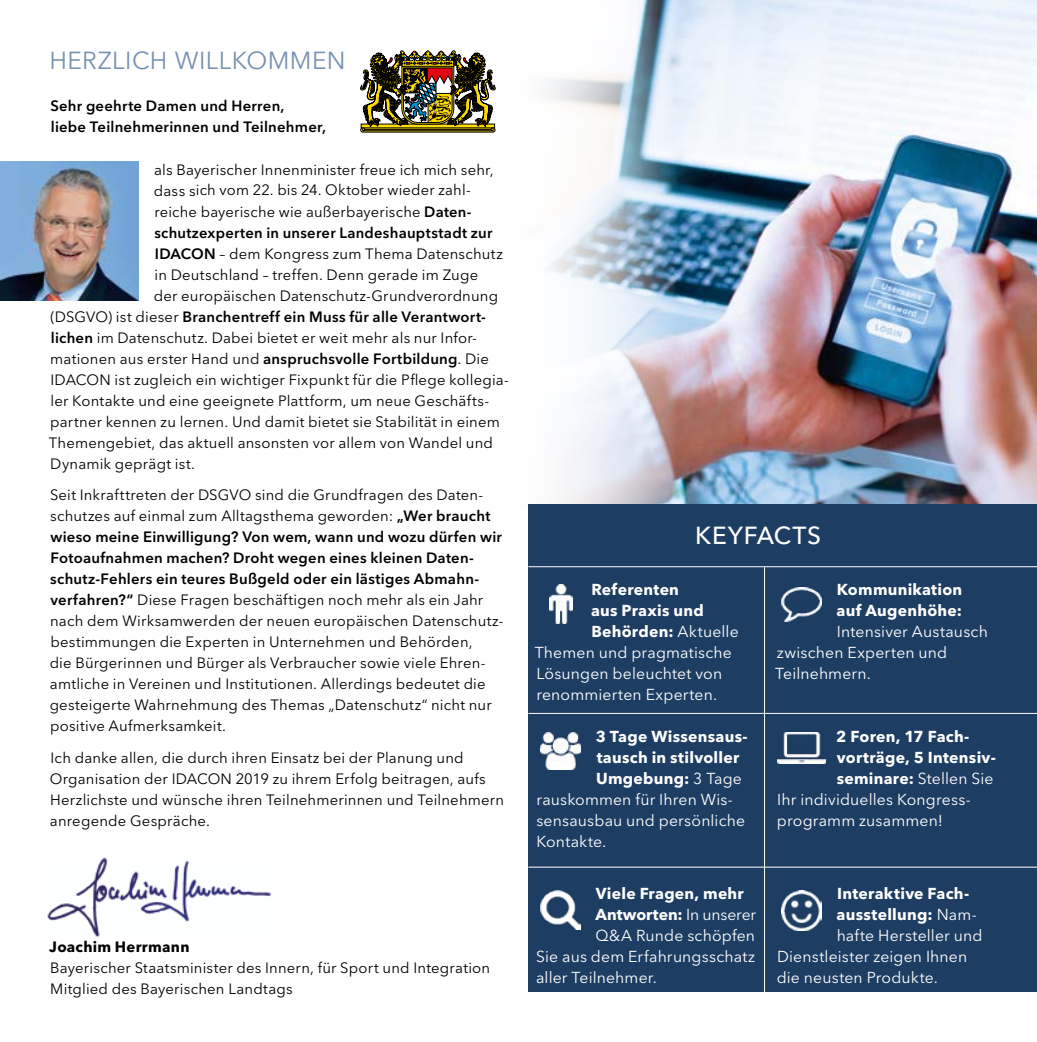
<style>
.page{position:relative;width:1037px;height:1042px;background:#fff}
.page>*{position:absolute;margin:0;border:0;box-sizing:border-box;transform-origin:0 0}
.t1{font:24.5px "Avenir Next LT Pro";letter-spacing:.02em;color:#7791b0}
.t2{font:500 24.5px "Avenir Next LT Pro";letter-spacing:.025em;color:#fff}
.t3{font:15.75px/21px "Avenir Next LT Pro";letter-spacing:.01em;color:#fff}
.t4{font:700 15.75px/21px "Avenir Next LT Pro";letter-spacing:.015em;color:#fff}
.t5{font:14.88px/21px "Avenir Next LT Pro";letter-spacing:.01em;color:#000}
.t6{font:600 14.88px/21px "Avenir Next LT Pro";letter-spacing:.015em;color:#000}
.t7{font:700 14.88px "Avenir Next LT Pro";letter-spacing:.02em;color:#000}
.s1{font-weight:600}
.s2{font-weight:400}
.s3{font-weight:700}
</style>
<div class="page">
<img style="left:677px;top:0;width:360px;height:504px">
<img style="left:545px;top:0;width:132px;height:504px">
<div style="left:528px;top:504px;width:509px;height:488px;background:#1e3d63"></div>
<img style="left:0;top:161px;width:139px;height:139px">
<img style="left:549px;top:584px;width:23px;height:40px">
<img style="left:541px;top:732px;width:39px;height:38px">
<img style="left:541px;top:890px;width:39px;height:40px">
<img style="left:781px;top:890px;width:40px;height:40px">
<img style="left:777px;top:732px;width:48px;height:31px">
<img style="left:781px;top:587px;width:40px;height:34px">
<hr style="left:528px;top:566px;width:509px;height:1px;background:#fff">
<hr style="left:528px;top:713px;width:509px;height:1px;background:#fff">
<hr style="left:528px;top:866px;width:509px;height:1px;background:#fff">
<hr style="left:764px;top:567px;width:1px;height:426px;background:#fff">
<img style="left:47px;top:857px;width:224px;height:80px">
<svg style="left:360px;top:51px;width:135px;height:81px"></svg>
<h1 class="t1" style="left:49px;top:46px;width:298px">HERZLICH WILLKOMMEN</h1>
<p class="t6" style="left:50px;top:96px;width:277px">Sehr geehrte Damen und Herren,<br>liebe Teilnehmerinnen und Teilnehmer,</p>
<p class="t5" style="left:154px;top:159px;width:341px">als Bayerischer Innenminister freue ich mich sehr,</p>
<p class="t5" style="left:154px;top:180px;width:318px">dass sich vom 22. bis 24. Oktober wieder zahl-</p>
<p class="t5" style="left:154px;top:201px;width:319px">reiche bayerische wie außerbayerische <span class="s1">Daten-</span></p>
<p class="t6" style="left:154px;top:222px;width:339px">schutzexperten in unserer Landeshauptstadt zur</p>
<p class="t5" style="left:155px;top:243px;width:349px"><span class="s1">IDACON</span> – dem Kongress zum Thema Datenschutz</p>
<p class="t5" style="left:154px;top:264px;width:325px">in Deutschland – treffen. Denn gerade im Zuge</p>
<p class="t5" style="left:154px;top:285px;width:346px">der europäischen Datenschutz-Grundverordnung</p>
<p class="t6" style="left:51px;top:306px;width:437px"><span class="s2">(DSGVO) ist dieser</span> Branchentreff ein Muss für alle Verantwort-</p>
<p class="t5" style="left:51px;top:327px;width:428px"><span class="s1">lichen</span> im Datenschutz. Dabei bietet er weit mehr als nur Infor-</p>
<p class="t5" style="left:50px;top:348px;width:440px">mationen aus erster Hand und <span class="s1">anspruchsvolle Fortbildung</span>. Die</p>
<p class="t5" style="left:51px;top:369px;width:460px">IDACON ist zugleich ein wichtiger Fixpunkt für die Pflege kollegia-</p>
<p class="t5" style="left:51px;top:390px;width:440px">ler Kontakte und eine geeignete Plattform, um neue Geschäfts-</p>
<p class="t5" style="left:50px;top:411px;width:451px">partner kennen zu lernen. Und damit bietet sie Stabilität in einem</p>
<p class="t5" style="left:49px;top:432px;width:446px">Themengebiet, das aktuell ansonsten vor allem von Wandel und</p>
<p class="t5" style="left:50px;top:453px;width:146px">Dynamik geprägt ist.</p>
<p class="t5" style="left:50px;top:484px;width:455px">Seit Inkrafttreten der DSGVO sind die Grundfragen des Daten&shy;schutzes auf einmal zum Alltagsthema geworden: <span class="s1">„Wer braucht wieso meine Einwilligung? Von wem, wann und wozu dürfen wir Fotoaufnahmen machen? Droht wegen eines kleinen Daten&shy;schutz-Fehlers ein teures Bußgeld oder ein lästiges Abmahn&shy;verfahren?“</span> Diese Fragen beschäftigen noch mehr als ein Jahr nach dem Wirksamwerden der neuen europäischen Datenschutz&shy;bestimmungen die Experten in Unternehmen und Behörden,<br>die Bürgerinnen und Bürger als Verbraucher sowie viele Ehren&shy;amtliche in Vereinen und Institutionen. Allerdings bedeutet die gesteigerte Wahrnehmung des Themas „Datenschutz“ nicht nur positive Aufmerksamkeit.</p>
<p class="t5" style="left:50px;top:747px;width:456px">Ich danke allen, die durch ihren Einsatz bei der Planung und Organisation der IDACON 2019 zu ihrem Erfolg beitragen, aufs Herzlichste und wünsche ihren Teilnehmerinnen und Teilnehmern anregende Gespräche.</p>
<p class="t7" style="left:49px;top:937px;width:142px">Joachim Herrmann</p>
<p class="t5" style="left:50px;top:957px;width:441px">Bayerischer Staatsminister des Innern, für Sport und Integration<br>Mitglied des Bayerischen Landtags</p>
<h1 class="t2" style="left:695px;top:521px;width:127px">KEYFACTS</h1>
<p class="t4" style="left:591px;top:578px;width:89px">Referenten</p>
<p class="t4" style="left:591px;top:599px;width:114px">aus Praxis und</p>
<p class="t4" style="left:591px;top:620px;width:149px">Behörden: <span class="s2">Aktuelle</span></p>
<p class="t3" style="left:535px;top:641px;width:199px">Themen und pragmatische</p>
<p class="t3" style="left:536px;top:662px;width:187px">Lösungen beleuchtet von</p>
<p class="t3" style="left:536px;top:683px;width:182px">renommierten Experten.</p>
<p class="t4" style="left:596px;top:725px;width:153px">3 Tage Wissensaus-</p>
<p class="t4" style="left:597px;top:746px;width:144px">tausch in stilvoller</p>
<p class="t4" style="left:596px;top:767px;width:147px">Umgebung: <span class="s2">3 Tage</span></p>
<p class="t3" style="left:536px;top:788px;width:198px">rauskommen für Ihren Wis-</p>
<p class="t3" style="left:536px;top:809px;width:210px">sensausbau und persönliche</p>
<p class="t3" style="left:536px;top:830px;width:71px">Kontakte.</p>
<p class="t4" style="left:596px;top:883px;width:150px">Viele Fragen, mehr</p>
<p class="t4" style="left:595px;top:904px;width:162px">Antworten: <span class="s2">In unserer</span></p>
<p class="t3" style="left:596px;top:925px;width:161px">Q&amp;A Runde schöpfen</p>
<p class="t3" style="left:536px;top:946px;width:220px">Sie aus dem Erfahrungsschatz</p>
<p class="t3" style="left:536px;top:967px;width:122px">aller Teilnehmer.</p>
<p class="t4" style="left:836px;top:578px;width:127px">Kommunikation auf Augenhöhe:</p>
<p class="t3" style="left:775px;top:620px;width:214px;text-indent:62px">Intensiver Austausch zwischen Experten und<br>Teilnehmern.</p>
<p class="t4" style="left:836px;top:725px;width:135px">2 Foren, 17 Fach-</p>
<p class="t4" style="left:837px;top:746px;width:160px">vorträge, 5 Intensiv-</p>
<p class="t3" style="left:837px;top:767px;width:158px"><span class="s3">seminare:</span> Stellen Sie</p>
<p class="t3" style="left:777px;top:788px;width:195px">Ihr individuelles Kongress-</p>
<p class="t3" style="left:777px;top:809px;width:167px">programm zusammen!</p>
<p class="t4" style="left:837px;top:883px;width:134px">Interaktive Fach-</p>
<p class="t4" style="left:836px;top:904px;width:142px">ausstellung: <span class="s2">Nam-</span></p>
<p class="t3" style="left:837px;top:925px;width:147px">hafte Hersteller und</p>
<p class="t3" style="left:777px;top:946px;width:192px">Dienstleister zeigen Ihnen</p>
<p class="t3" style="left:777px;top:967px;width:163px">die neusten Produkte.</p>
</div>
